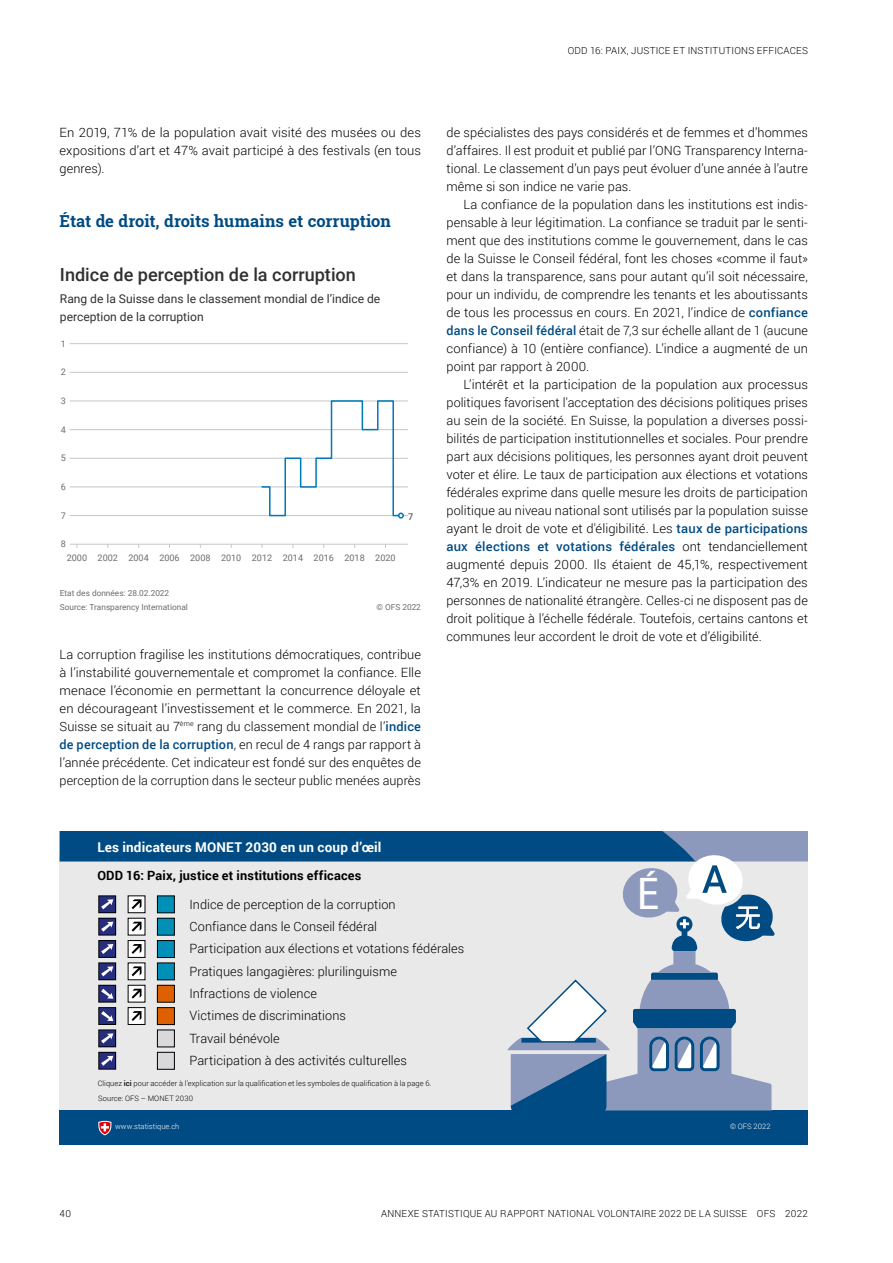
<style>
.page{position:relative;width:893px;height:1263px;background:#fff}
.page>*{position:absolute;margin:0;border:0;box-sizing:border-box;transform-origin:0 0}
.t1{font:46.2px "Myriad Pro";color:#fff}
.t2{font:500 18.15px "Roboto";color:#303030}
.Untertitel_1_farbig{font:700 16.5px "Roboto Slab";letter-spacing:-.005em;color:#004b83}
.t3{font:700 13.5px "Roboto";letter-spacing:.015em;color:#fff}
.Grundtext_Einzug_F{font:300 12.75px/18px "Roboto";letter-spacing:.005em;color:#000;text-align:justify}
.Grundtext_F{font:300 12.75px/18px "Roboto";letter-spacing:.005em;color:#000;text-align:justify}
.t4{font:700 12.75px "Roboto";letter-spacing:.015em;color:#000}
.t5{font:12px/18.1px "Roboto";color:#303030}
.t6{font:300 9.75px "Roboto";letter-spacing:.02em;color:#000}
.t7{font:9px "Roboto";color:#6d6d6d}
.t8{font:9px "Roboto";color:#303030}
.t9{font:8.25px/13.5px "Roboto";color:#6d6d6d}
.t10{font:300 7.5px "Roboto";letter-spacing:.01em;color:#000}
.t11{font:300 7.5px "Roboto";letter-spacing:.01em;color:#fff}
.s1{font-weight:500;color:#004b83}
.s2{font-weight:500}
</style>
<div class="page">
<div style="left:60px;top:1110px;width:748px;height:35px;background:#004b83"></div>
<svg style="left:98px;top:1121px;width:14px;height:14px"></svg>
<svg style="left:60px;top:831px;width:748px;height:280px;background:#bcc8d3"></svg>
<hr style="left:70px;top:544px;width:338px;height:1px;background:#c6c6c6">
<hr style="left:70px;top:515px;width:338px;height:1px;background:#c6c6c6">
<hr style="left:70px;top:486px;width:338px;height:1px;background:#c6c6c6">
<hr style="left:70px;top:458px;width:338px;height:1px;background:#c6c6c6">
<hr style="left:70px;top:429px;width:338px;height:1px;background:#c6c6c6">
<hr style="left:70px;top:401px;width:338px;height:1px;background:#c6c6c6">
<hr style="left:70px;top:372px;width:338px;height:1px;background:#c6c6c6">
<hr style="left:70px;top:343px;width:338px;height:1px;background:#c6c6c6">
<svg style="left:261px;top:400px;width:142px;height:118px"></svg>
<div style="left:398px;top:512px;width:6px;height:7px;border:2px solid #0079b9;border-radius:50%"></div>
<p class="t6" style="left:568px;top:43px;width:171px">ODD 16: Paix, justice et institutions</p>
<p class="t6" style="left:757px;top:43px;width:13px">efficac</p>
<p class="t6" style="left:796px;top:43px;width:12px">es</p>
<p class="Grundtext_Einzug_F" style="left:60px;top:123px;width:363px">En 2019, 71% de la population avait visité des musées ou des expositions d’art et 47% avait participé à des festivals (en tous genres).</p>
<h3 class="Untertitel_1_farbig" style="left:60px;top:210px;width:333px">État de droit, droits humains et corruption</h3>
<p class="t2" style="left:60px;top:262px;width:298px">Indice de perception de la corruption</p>
<p class="t5" style="left:60px;top:289px;width:322px">Rang de la Suisse dans le classement mondial de l’indice de perception de la corruption</p>
<p class="t7" style="left:61px;top:337px;width:7px">1</p>
<p class="t7" style="left:61px;top:366px;width:7px">2</p>
<p class="t7" style="left:61px;top:394px;width:7px">3</p>
<p class="t7" style="left:61px;top:423px;width:7px">4</p>
<p class="t7" style="left:61px;top:452px;width:7px">5</p>
<p class="t7" style="left:61px;top:480px;width:7px">6</p>
<p class="t7" style="left:61px;top:509px;width:7px">7</p>
<p class="t7" style="left:61px;top:538px;width:7px">8</p>
<p class="t7" style="left:67px;top:551px;width:330px">2000 2002 2004 2006 2008 2010 2012 2014 2016 2018 2020</p>
<p class="t8" style="left:408px;top:511px;width:7px">7</p>
<p class="t9" style="left:60px;top:586px;width:129px">Etat des données: 28.02.2022<br>Source: Transparency International</p>
<p class="t9" style="left:376px;top:600px;width:46px">© OFS 2022</p>
<p class="Grundtext_F" style="left:60px;top:645px;width:363px">La corruption fragilise les institutions démocratiques, contribue à l’instabilité gouvernementale et compromet la confiance. Elle menace l’économie en permettant la concurrence déloyale et en décourageant l’investissement et le commerce. En 2021, la Suisse se situait au 7<sup>ème</sup> rang du classement mondial de l’<span class="s1">indice de perception de la corruption</span>, en recul de 4 rangs par rapport à l’année précédente. Cet indicateur est fondé sur des enquêtes de perception de la corruption dans le secteur public menées auprès</p>
<p class="t3" style="left:97px;top:838px;width:286px">Les indicateurs MONET 2030 en un coup d’œil</p>
<p class="t4" style="left:97px;top:867px;width:266px">ODD 16: Paix, justice et institutions efficaces</p>
<p class="Grundtext_Einzug_F" style="left:189px;top:895px;width:208px">Indice de perception de la corruption</p>
<p class="Grundtext_F" style="left:446px;top:123px;width:363px">de spécialistes des pays considérés et de femmes et d’hommes d’affaires. Il est produit et publié par l’ONG Transparency Interna&shy;tional. Le classement d’un pays peut évoluer d’une année à l’autre même si son indice ne varie pas.</p>
<p class="Grundtext_Einzug_F" style="left:446px;top:195px;width:363px;text-indent:17px">La confiance de la population dans les institutions est indis&shy;pensable à leur légitimation. La confiance se traduit par le senti&shy;ment que des institutions comme le gouvernement, dans le cas de la Suisse le Conseil fédéral, font les choses «comme il faut» et dans la transparence, sans pour autant qu’il soit nécessaire, pour un individu, de comprendre les tenants et les aboutissants de tous les processus en cours. En 2021, l’indice de <span class="s1">confiance dans le Conseil fédéral</span> était de 7,3 sur échelle allant de 1 (aucune confiance) à 10 (entière confiance). L’indice a augmenté de un point par rapport à 2000.</p>
<p class="Grundtext_Einzug_F" style="left:446px;top:375px;width:363px;text-indent:17px">L’intérêt et la participation de la population aux processus politiques favorisent l'acceptation des décisions politiques prises au sein de la société. En Suisse, la population a diverses possi&shy;bilités de participation institutionnelles et sociales. Pour prendre part aux décisions politiques, les personnes ayant droit peuvent voter et élire. Le taux de participation aux élections et votations fédérales exprime dans quelle mesure les droits de participation politique au niveau national sont utilisés par la population suisse ayant le droit de vote et d'éligibilité. Les <span class="s1">taux de participations aux élections et votations fédérales</span> ont tendanciellement augmenté depuis 2000. Ils étaient de 45,1%, respectivement 47,3% en 2019. L’indicateur ne mesure pas la participation des personnes de nationalité étrangère. Celles-ci ne disposent pas de droit politique à l’échelle fédérale. Toutefois, certains cantons et communes leur accordent le droit de vote et d’éligibilité.</p>
<p class="t1" style="left:637px;top:865px;width:24px">É</p>
<p class="Grundtext_Einzug_F" style="left:189px;top:915px;width:277px;line-height:22.4px;text-align:left">Confiance dans le Conseil fédéral<br>Participation aux élections et votations fédérales Pratiques langagières: plurilinguisme<br>Infractions de violence<br>Victimes de discriminations</p>
<p class="Grundtext_Einzug_F" style="left:189px;top:1051px;width:219px">Participation à des activités culturelles</p>
<p class="Grundtext_Einzug_F" style="left:189px;top:1029px;width:92px">Travail bénévole</p>
<p class="t10" style="left:98px;top:1078px;width:335px">Cliquez <span class="s2">ici</span> pour accéder à l’explication sur la qualification et les symboles de qualification à la page 6.</p>
<p class="t10" style="left:98px;top:1093px;width:96px">Source: OFS – MONET 2030</p>
<p class="t11" style="left:115px;top:1121px;width:66px">www.statistique.ch</p>
<p class="t11" style="left:730px;top:1121px;width:42px">© OFS 2022</p>
<p class="t6" style="left:60px;top:1207px;width:13px">40</p>
<p class="t6" style="left:381px;top:1207px;width:428px">ANNEXE STATISTIQUE AU RAPPORT NATIONAL VOLONTAIRE 2022 DE LA SUISSE OFS 2022</p>
</div>
